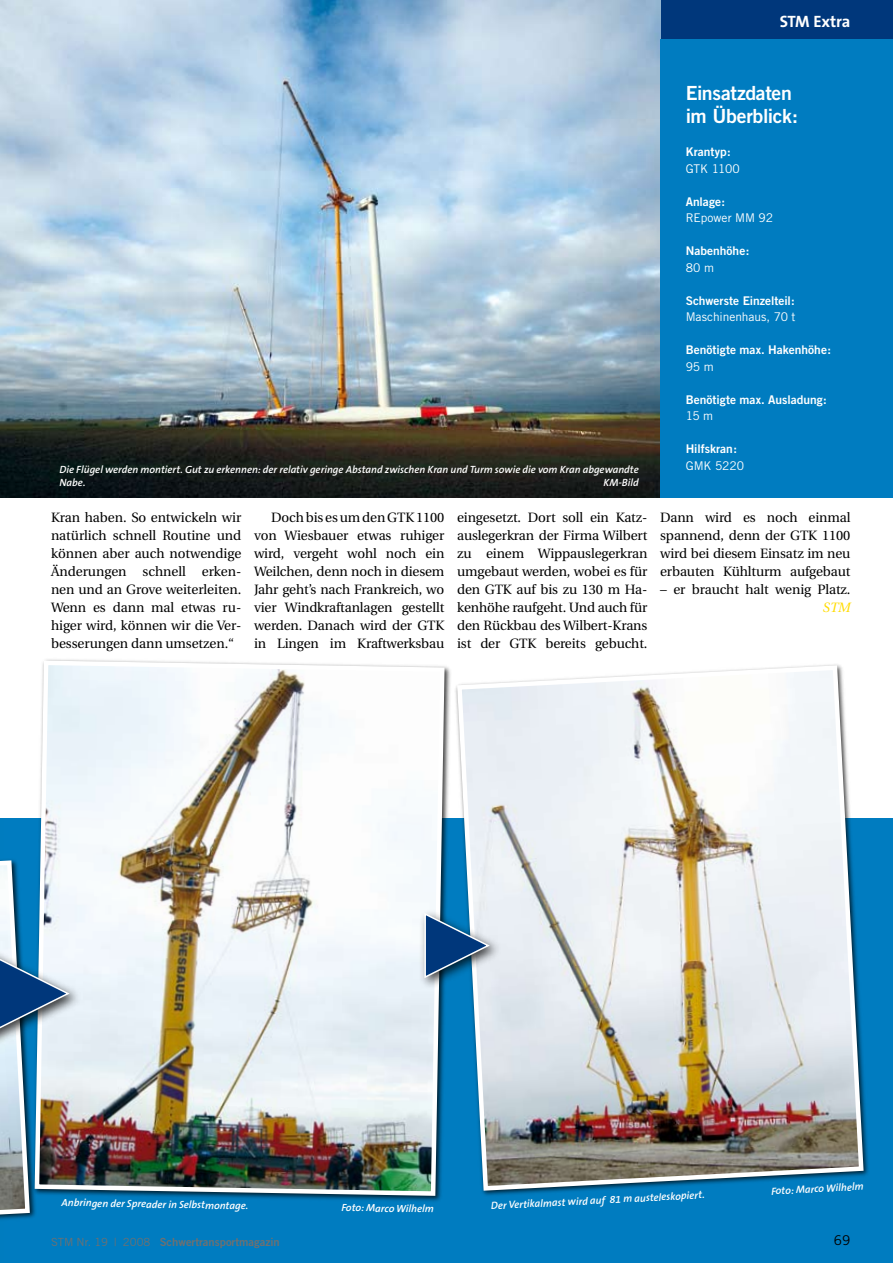
<style>
.page{position:relative;width:893px;height:1263px;background:#fff}
.page>*{position:absolute;margin:0;border:0;box-sizing:border-box;transform-origin:0 0}
.t1{font:19.5px/23.4px "Trade Gothic Bold Two";letter-spacing:-.015em;color:#fff}
.t2{font:700 16.5px "The Sans B7";letter-spacing:-.015em;color:#fff}
.t3{font:13.5px/18px "Utopia";letter-spacing:-.01em;color:#000;text-align:justify}
.t4{font:italic 13.5px "Utopia";color:#ffdc00}
.t5{font:13.5px "Trade Gothic";color:#000}
.t6{font:12px "Trade Gothic Bold Two";color:#fff}
.t7{font:12px "Trade Gothic";color:#fff}
.t8{font:11.25px "Trade Gothic Bold Two";color:#6e7071}
.t9{font:italic 600 10.5px/12.3px "The Sans B6";color:#fff}
.s1{font-family:"Trade Gothic"}
</style>
<div class="page">
<div style="left:0;top:818px;width:893px;height:445px;background:#007cc0"></div>
<div style="left:660px;top:0;width:233px;height:39px;background:#00377b"></div>
<img style="left:0;top:0;width:660px;height:497px">
<div style="left:32px;top:657px;width:420px;height:546px;background:#000;opacity:.75"></div>
<img style="left:32px;top:658px;width:415px;height:540px">
<div style="left:454px;top:662px;width:417px;height:536px;background:#000;opacity:.75"></div>
<img style="left:455px;top:663px;width:411px;height:530px">
<div style="left:0;top:944px;width:82px;height:107px;background:#000;opacity:.75"></div>
<img style="left:0;top:858px;width:70px;height:362px">
<div style="left:419px;top:908px;width:83px;height:84px;background:#000;opacity:.75"></div>
<svg style="left:424px;top:912px;width:66px;height:67px;background:#4e7ca6"></svg>
<div style="left:660px;top:39px;width:233px;height:458px;background:#007cc0"></div>
<p class="t9" style="left:60px;top:464px;width:581px">Die Flügel werden montiert. Gut zu erkennen: der relativ geringe Abstand zwischen Kran und Turm sowie die vom Kran abgewandte<br>Nabe.</p>
<p class="t9" style="left:603px;top:476px;width:37px">KM-Bild</p>
<p class="t2" style="left:780px;top:13px;width:72px">STM Extra</p>
<h1 class="t1" style="left:686px;top:81px;width:114px">Einsatzdaten im Überblick:</h1>
<p class="t6" style="left:686px;top:144px;width:47px">Krantyp:</p>
<p class="t7" style="left:686px;top:161px;width:56px">GTK 1100</p>
<p class="t6" style="left:686px;top:194px;width:41px">Anlage:</p>
<p class="t7" style="left:686px;top:211px;width:89px">REpower MM 92</p>
<p class="t6" style="left:686px;top:243px;width:65px">Nabenhöhe:</p>
<p class="t7" style="left:686px;top:260px;width:30px">80 m</p>
<p class="t6" style="left:686px;top:293px;width:111px">Schwerste Einzelteil:</p>
<p class="t7" style="left:686px;top:310px;width:111px">Maschinenhaus, 70 t</p>
<p class="t6" style="left:686px;top:342px;width:147px">Benötigte max. Hakenhöhe:</p>
<p class="t7" style="left:686px;top:359px;width:30px">95 m</p>
<p class="t6" style="left:686px;top:392px;width:143px">Benötigte max. Ausladung:</p>
<p class="t7" style="left:686px;top:409px;width:29px">15 m</p>
<p class="t6" style="left:686px;top:441px;width:53px">Hilfskran:</p>
<p class="t7" style="left:686px;top:458px;width:60px">GMK 5220</p>
<p class="t3" style="left:51px;top:509px;width:192px">Kran haben. So entwickeln wir natürlich schnell Routine und können aber auch notwendige Änderungen schnell erken&shy;nen und an Grove weiterleiten.<br>Wenn es dann mal etwas ru&shy;higer wird, können wir die Ver&shy;besserungen dann umsetzen.“</p>
<p class="t3" style="left:254px;top:509px;width:192px;text-indent:17px">Doch bis es um den GTK 1100 von Wiesbauer etwas ruhiger wird, vergeht wohl noch ein Weilchen, denn noch in diesem Jahr geht’s nach Frankreich, wo vier Windkraftanlagen gestellt werden. Danach wird der GTK in Lingen im Kraftwerksbau</p>
<p class="t3" style="left:457px;top:509px;width:192px">eingesetzt. Dort soll ein Katz&shy;auslegerkran der Firma Wilbert zu einem Wippauslegerkran umgebaut werden, wobei es für den GTK auf bis zu 130 m Ha&shy;kenhöhe raufgeht. Und auch für den Rückbau des Wilbert-Krans ist der GTK bereits gebucht.</p>
<p class="t3" style="left:660px;top:509px;width:192px">Dann wird es noch einmal spannend, denn der GTK 1100 wird bei diesem Einsatz im neu erbauten Kühlturm aufgebaut</p>
<p class="t3" style="left:660px;top:581px;width:192px">– er braucht halt wenig Platz.</p>
<p class="t4" style="left:823px;top:600px;width:29px">STM</p>
<p class="t9" style="left:62px;top:1197px;width:188px;rotate:1deg">Anbringen der Spreader in Selbstmontage.</p>
<p class="t9" style="left:342px;top:1201px;width:94px;rotate:1deg">Foto: Marco Wilhelm</p>
<p class="t9" style="left:491px;top:1200px;width:216px;rotate:-3deg">Der Vertikalmast wird auf 81 m austeleskopiert.</p>
<p class="t9" style="left:771px;top:1185px;width:94px;rotate:-3deg">Foto: Marco Wilhelm</p>
<p class="t8" style="left:51px;top:1235px;width:230px"><span class="s1">STM Nr. 1 9 | 2008</span> Schwertransportmagazin</p>
<p class="t5" style="left:834px;top:1232px;width:18px">69</p>
</div>
